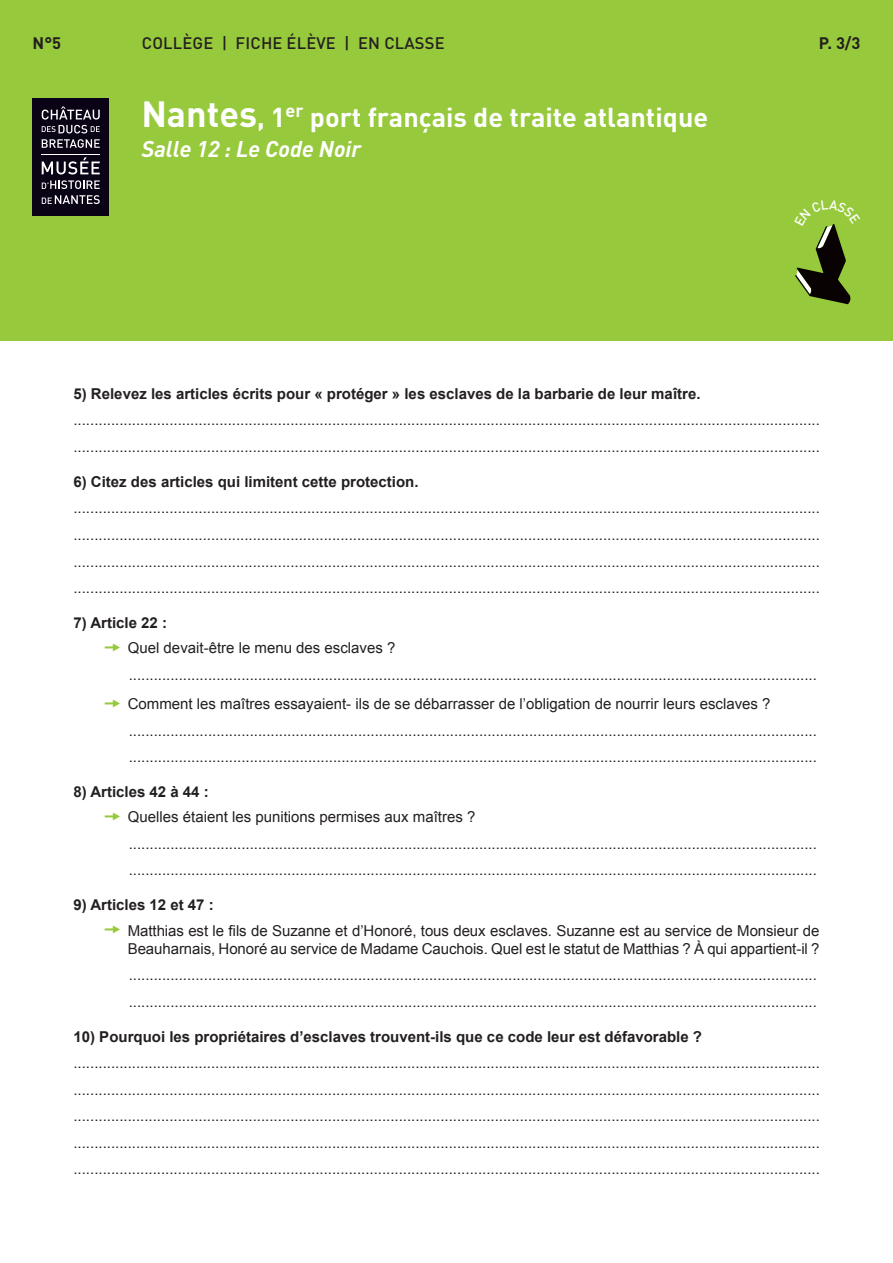
<style>
.page{position:relative;width:893px;height:1263px;background:#fff}
.page>*{position:absolute;margin:0;border:0;box-sizing:border-box;transform-origin:0 0}
.t1{font:700 27px "DINOT";color:#fff}
.t2{font:italic 700 22.5px "DINOT";color:#fff}
.Numérotation_paginat{font:500 16.5px "DINOT";letter-spacing:.01em;color:#231f20}
.Numérotation_paginat-2{font:700 16.5px "DINOT";color:#231f20}
.corps_du_texte{font:15px "Arial";color:#231f20}
.texte_à_puces{font:15px/18px "Arial";letter-spacing:-.005em;color:#231f20}
.question{font:700 15px "Arial";color:#231f20}
.corps_du_texte-2{font:700 15px "Arial";color:#231f20}
.s1{font-size:36px}
</style>
<div class="page">
<div style="left:0;top:0;width:893px;height:340px;background:#97c93c"></div>
<div style="left:32px;top:98px;width:77px;height:118px;background:#0a0215"></div>
<svg style="left:42px;top:157px;width:58px;height:17px"></svg>
<svg style="left:42px;top:180px;width:58px;height:9px"></svg>
<svg style="left:42px;top:195px;width:58px;height:9px"></svg>
<svg style="left:42px;top:106px;width:58px;height:27px"></svg>
<svg style="left:42px;top:139px;width:58px;height:9px"></svg>
<hr style="left:42px;top:154px;width:58px;height:1px;background:#fff">
<svg style="left:795px;top:224px;width:56px;height:80px"></svg>
<p class="Numérotation_paginat-2" style="left:33px;top:32px;width:30px">N°5</p>
<p class="Numérotation_paginat" style="left:142px;top:32px;width:304px">COLLÈGE | FICHE ÉLÈVE | EN CLASSE</p>
<p class="Numérotation_paginat-2" style="left:819px;top:32px;width:43px">P. 3/3</p>
<h1 class="t1" style="left:141px;top:100px;width:568px"><span class="s1">Nantes</span>, 1<sup>er</sup> port français de traite atlantique</h1>
<h2 class="t2" style="left:141px;top:134px;width:221px">Salle 12 : Le Code Noir</h2>
<p class="question" style="left:73px;top:384px;width:628px">5) Relevez les articles écrits pour « protéger » les esclaves de la barbarie de leur maître.</p>
<p class="corps_du_texte" style="left:73px;top:410px;width:748px">...................................................................................................................................................................................</p>
<p class="corps_du_texte" style="left:73px;top:437px;width:748px">...................................................................................................................................................................................</p>
<p class="question" style="left:73px;top:472px;width:347px">6) Citez des articles qui limitent cette protection.</p>
<p class="corps_du_texte" style="left:73px;top:498px;width:748px">...................................................................................................................................................................................</p>
<p class="corps_du_texte" style="left:73px;top:525px;width:748px">...................................................................................................................................................................................</p>
<p class="corps_du_texte" style="left:73px;top:551px;width:748px">...................................................................................................................................................................................</p>
<p class="corps_du_texte" style="left:73px;top:578px;width:748px">...................................................................................................................................................................................</p>
<p class="corps_du_texte-2" style="left:73px;top:613px;width:95px">7) Article 22 :</p>
<p class="texte_à_puces" style="left:128px;top:639px;width:269px">Quel devait-être le menu des esclaves ?</p>
<p class="corps_du_texte" style="left:129px;top:665px;width:690px">.....................................................................................................................................................................</p>
<p class="texte_à_puces" style="left:128px;top:695px;width:644px">Comment les maîtres essayaient- ils de se débarrasser de l’obligation de nourrir leurs esclaves ?</p>
<p class="corps_du_texte" style="left:129px;top:721px;width:690px">.....................................................................................................................................................................</p>
<p class="corps_du_texte" style="left:129px;top:747px;width:690px">.....................................................................................................................................................................</p>
<p class="question" style="left:73px;top:782px;width:137px">8) Articles 42 à 44 :</p>
<p class="texte_à_puces" style="left:128px;top:808px;width:349px">Quelles étaient les punitions permises aux maîtres ?</p>
<p class="corps_du_texte" style="left:129px;top:834px;width:690px">.....................................................................................................................................................................</p>
<p class="corps_du_texte" style="left:129px;top:860px;width:690px">.....................................................................................................................................................................</p>
<p class="question" style="left:73px;top:895px;width:142px">9) Articles 12 et 47 :</p>
<p class="texte_à_puces" style="left:128px;top:921px;width:693px">Matthias est le fils de Suzanne et d’Honoré, tous deux esclaves. Suzanne est au service de Monsieur de<br>Beauharnais, Honoré au service de Madame Cauchois. Quel est le statut de Matthias ? À qui appartient-il ?</p>
<p class="corps_du_texte" style="left:129px;top:965px;width:690px">.....................................................................................................................................................................</p>
<p class="corps_du_texte" style="left:129px;top:991px;width:690px">.....................................................................................................................................................................</p>
<p class="question" style="left:73px;top:1026px;width:630px">10) Pourquoi les propriétaires d’esclaves trouvent-ils que ce code leur est défavorable ?</p>
<p class="corps_du_texte" style="left:73px;top:1053px;width:748px">...................................................................................................................................................................................</p>
<p class="corps_du_texte" style="left:73px;top:1079px;width:748px">...................................................................................................................................................................................</p>
<p class="corps_du_texte" style="left:73px;top:1106px;width:748px">...................................................................................................................................................................................</p>
<p class="corps_du_texte" style="left:73px;top:1132px;width:748px">...................................................................................................................................................................................</p>
<p class="corps_du_texte" style="left:73px;top:1159px;width:748px">...................................................................................................................................................................................</p>
</div>
